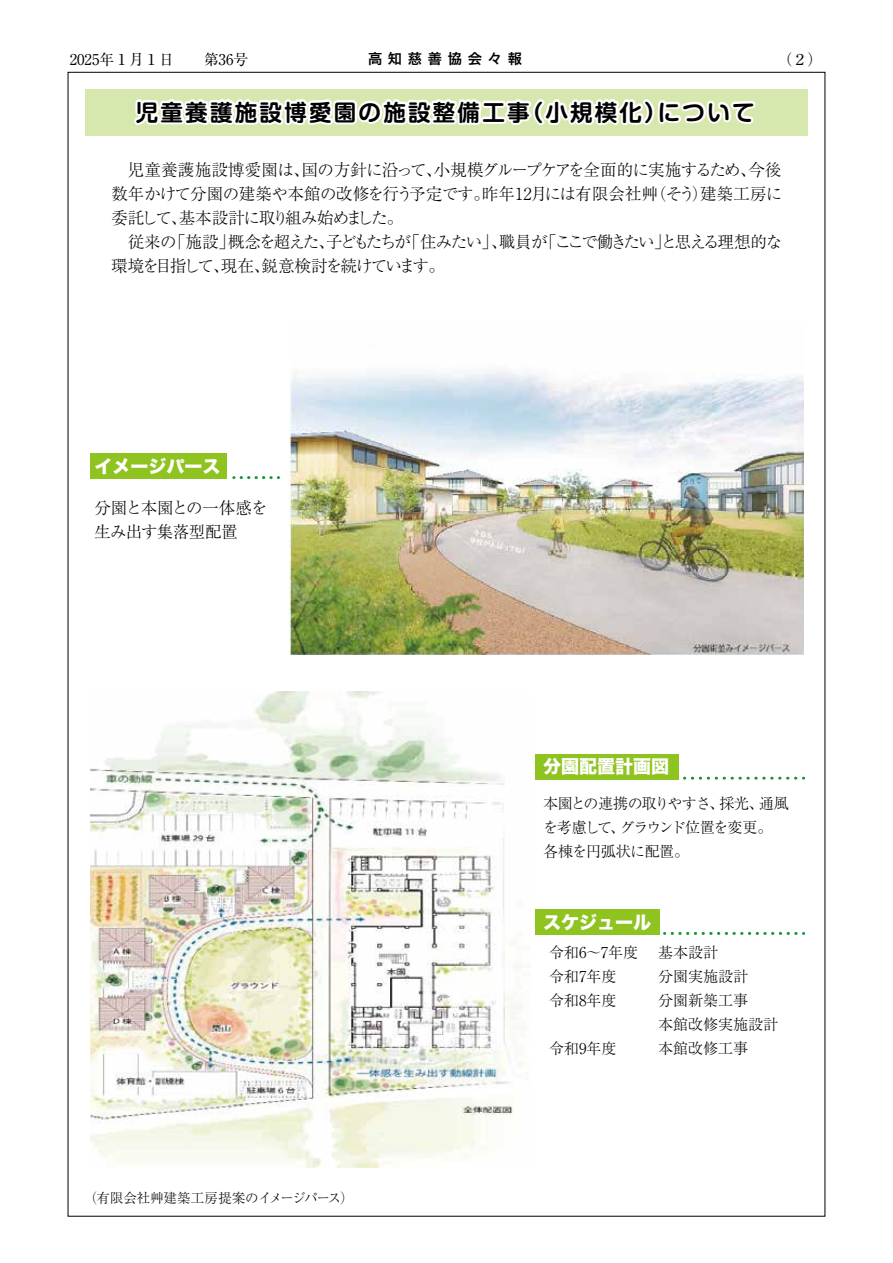
<style>
.page{position:relative;width:893px;height:1263px;background:#fff}
.page>*{position:absolute;margin:0;border:0;box-sizing:border-box;transform-origin:0 0}
.t1{font:700 22.5px "Shin M Go Pro De";letter-spacing:.1em;color:#000}
.t2{font:18px "Hira Kaku Std N W8";color:#fff}
.t3{font:300 16.5px/24px "Ryumin Pro";letter-spacing:-.045em;color:#000}
.t4{font:300 16.5px "Ryumin Pro";letter-spacing:.01em;color:#000}
.t5{font:300 16.5px "Ryumin Pro";letter-spacing:-.11em;color:#000}
.t6{font:300 16.5px "Ryumin Pro";letter-spacing:-.12em;color:#000}
.t7{font:300 16.5px "Ryumin Pro";letter-spacing:-.105em;color:#000}
.t8{font:300 16.5px "Ryumin Pro";letter-spacing:.015em;color:#000}
.t9{font:300 16.5px "Ryumin Pro";letter-spacing:-.115em;color:#000}
.t10{font:300 15px/24px "Ryumin Pro";color:#000}
.t11{font:300 15px/24px "Ryumin Pro";letter-spacing:-.07em;color:#000}
.t12{font:300 15px/24px "Ryumin Pro";letter-spacing:-.035em;color:#000}
.t13{font:14.85px "Ryumin Pro";color:#000}
.t14{font:14.25px "Hira Kaku Std N W6";letter-spacing:.4em;color:#000}
.t15{font:300 13.5px "Ryumin Pro";letter-spacing:-.015em;color:#000}
</style>
<div class="page">
<div style="left:85px;top:89px;width:723px;height:47px;background:#d7e8af"></div>
<div style="left:535px;top:909px;width:125px;height:26px;background:#8fc31f"></div>
<div style="left:535px;top:754px;width:144px;height:25px;background:#8fc31f"></div>
<div style="left:90px;top:453px;width:136px;height:26px;background:#8fc31f"></div>
<img style="left:90px;top:692px;width:436px;height:476px">
<img style="left:289px;top:371px;width:515px;height:284px">
<svg style="left:131px;top:71px;width:627px;height:54px"></svg>
<svg style="left:241px;top:476px;width:38px;height:3px"></svg>
<svg style="left:692px;top:777px;width:112px;height:3px"></svg>
<svg style="left:672px;top:932px;width:132px;height:3px"></svg>
<p class="t13" style="left:70px;top:47px;width:180px">2025年１月１日　　第36号</p>
<p class="t14" style="left:368px;top:48px;width:155px">高知慈善協会々報</p>
<h1 class="t1" style="left:136px;top:94px;width:395px">児童養護施設博愛園の施設整備工事</h1>
<h1 class="t1" style="left:521px;top:94px;width:148px">（小規模化）</h1>
<h1 class="t1" style="left:658px;top:94px;width:98px">について</h1>
<p class="t13" style="left:778px;top:47px;width:46px">)２(</p>
<p class="t3" style="left:301px;top:156px;width:481px">国の方針に沿って小規模グループケアを全面的に実施するため今後</p>
<p class="t8" style="left:128px;top:156px;width:183px">児童養護施設博愛園は、</p>
<p class="t3" style="left:425px;top:156px;width:18px">、</p>
<p class="t3" style="left:740px;top:156px;width:18px">、</p>
<p class="t4" style="left:650px;top:180px;width:133px">（そう建築工房に</p>
<p class="t3" style="left:692px;top:180px;width:18px">）</p>
<p class="t3" style="left:111px;top:180px;width:380px">数年かけて分園の建築や本館の改修を行う予定です。委託して基本設計に取り組み始めました。</p>
<p class="t4" style="left:482px;top:180px;width:178px">昨年12月には有限会社艸</p>
<p class="t3" style="left:171px;top:204px;width:18px">、</p>
<p class="t6" style="left:228px;top:228px;width:184px">概念を超えた子どもたちが</p>
<p class="t5" style="left:540px;top:228px;width:243px">「ここで働きたいと思える理想的な</p>
<p class="t3" style="left:169px;top:228px;width:67px">「施設」</p>
<p class="t3" style="left:111px;top:228px;width:67px">　従来の</p>
<p class="t3" style="left:404px;top:228px;width:105px">「住みたい」、</p>
<p class="t3" style="left:654px;top:228px;width:18px">」</p>
<p class="t3" style="left:499px;top:228px;width:50px">職員が</p>
<p class="t3" style="left:318px;top:228px;width:18px">、</p>
<p class="t7" style="left:262px;top:253px;width:185px">鋭意検討を続けています。</p>
<p class="t9" style="left:111px;top:253px;width:160px">環境を目指して現在、</p>
<p class="t3" style="left:213px;top:252px;width:18px">、</p>
<p class="t2" style="left:95px;top:456px;width:128px">イメージパース</p>
<p class="t3" style="left:95px;top:494px;width:175px">分園と本園との一体感を生み出す集落型配置</p>
<p class="t15" style="left:84px;top:1187px;width:271px">（有限会社艸建築工房提案のイメージパース(</p>
<p class="t2" style="left:543px;top:756px;width:127px">分園配置計画図</p>
<p class="t10" style="left:719px;top:790px;width:46px">採光、</p>
<p class="t11" style="left:620px;top:790px;width:154px;text-indent:-77px">本園との連携の取りやすさ、<br>グラウンド位置を変更。</p>
<p class="t10" style="left:759px;top:790px;width:31px">通風</p>
<p class="t12" style="left:543px;top:814px;width:148px">を考慮して<br>各棟を円弧状に配置。</p>
<p class="t10" style="left:610px;top:814px;width:16px">、</p>
<p class="t2" style="left:543px;top:912px;width:109px">スケジュール</p>
<p class="t10" style="left:549px;top:939px;width:91px">令和～6 7年度令和7年度<br>令和8年度</p>
<p class="t10" style="left:549px;top:1035px;width:69px">令和9年度</p>
<p class="t10" style="left:658px;top:939px;width:122px">基本設計<br>分園実施設計<br>分園新築工事<br>本館改修実施設計本館改修工事</p>
</div>
